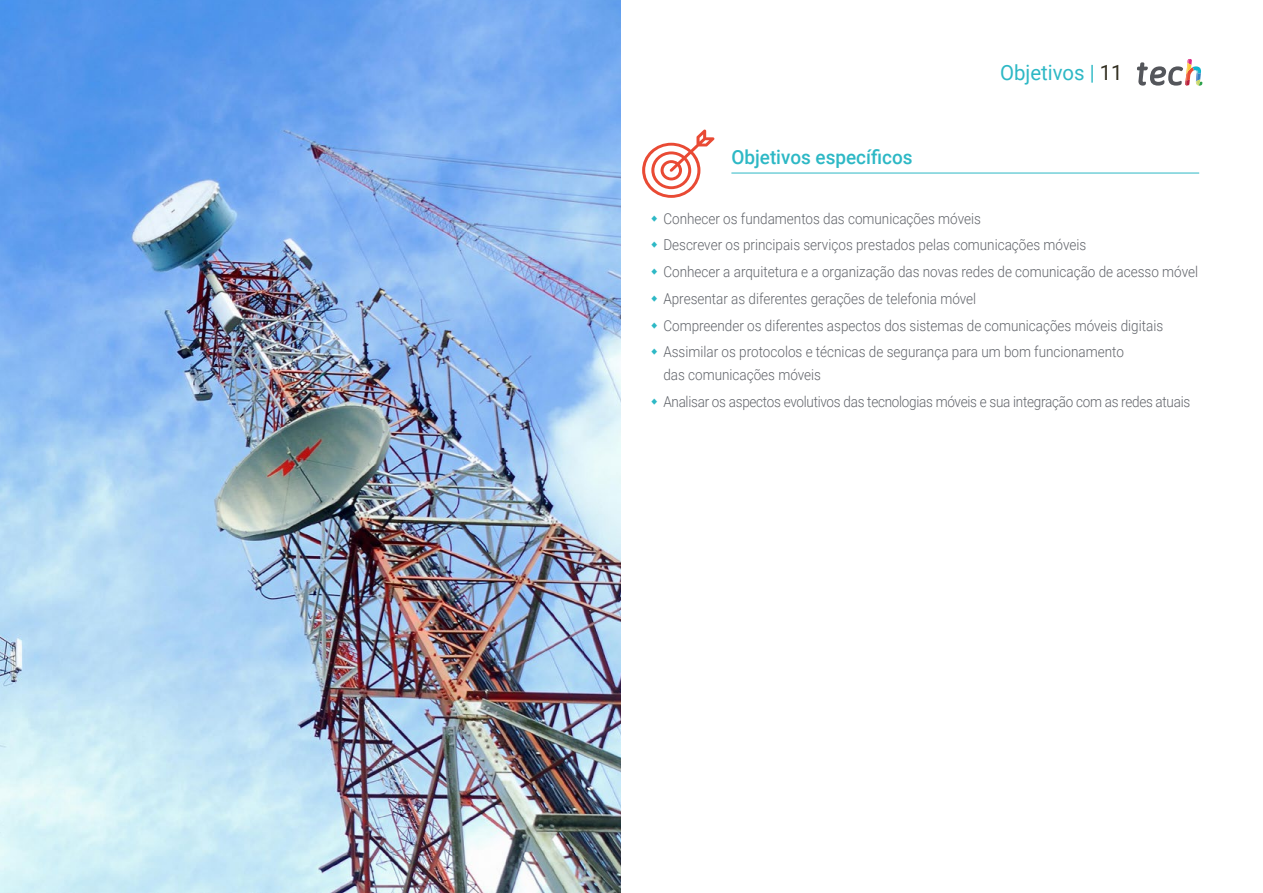
<style>
.page{position:relative;width:1263px;height:893px;background:#fff}
.page>*{position:absolute;margin:0;border:0;box-sizing:border-box;transform-origin:0 0}
.t1{font:21px "Roboto";color:#2db8c5}
.t2{font:500 19.5px "Roboto";color:#2db8c5}
.t3{font:300 15px/26.7px "Roboto";color:#61646a;scale:.9 1}
.t4{font:300 15px/26.7px "Roboto";letter-spacing:-.02em;color:#61646a;scale:.9 1}
.s1{color:#312e20}
</style>
<div class="page">
<hr style="left:731px;top:173px;width:468px;height:1px;background:#2db8c5">
<svg style="left:642px;top:129px;width:72px;height:69px"></svg>
<img style="left:0;top:0;width:621px;height:893px">
<svg style="left:1137px;top:59px;width:65px;height:27px"></svg>
<h2 class="t2" style="left:731px;top:144px;width:183px">Objetivos específicos</h2>
<h1 class="t1" style="left:1000px;top:57px;width:124px">Objetivos | <span class="s1">11</span></h1>
<p class="t3" style="left:663px;top:204px;width:596px">Conhecer os fundamentos das comunicações móveis<br>Descrever os principais serviços prestados pelas comunicações móveis<br>Conhecer a arquitetura e a organização das novas redes de comunicação de acesso móvel Apresentar as diferentes gerações de telefonia móvel<br>Compreender os diferentes aspectos dos sistemas de comunicações móveis digitais Assimilar os protocolos e técnicas de segurança para um bom funcionamento</p>
<p class="t4" style="left:663px;top:361px;width:587px">das comunicações móveis<br>Analisar os aspectos evolutivos das tecnologias móveis e sua integração com as redes atuais</p>
</div>
